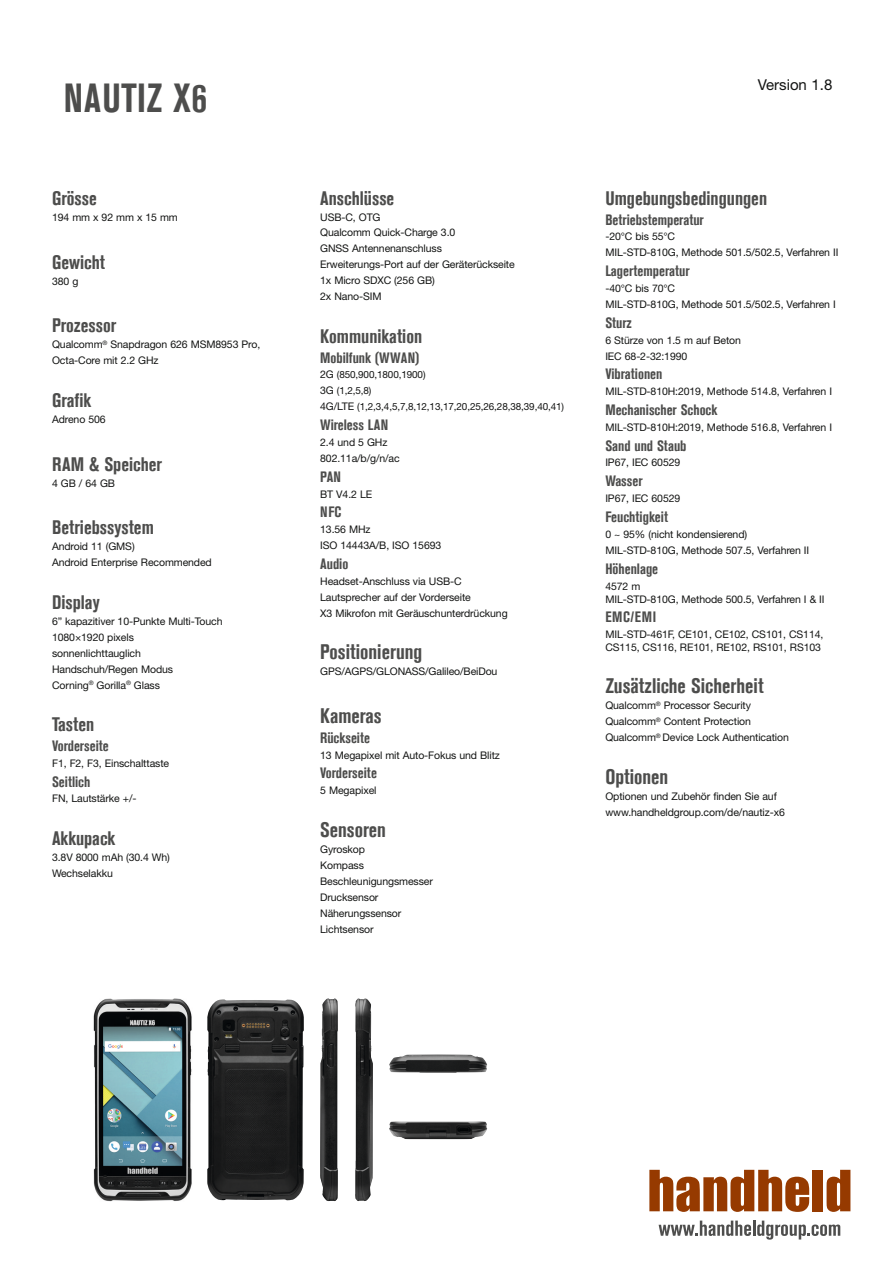
<style>
.page{position:relative;width:893px;height:1263px;background:#fff}
.page>*{position:absolute;margin:0;border:0;box-sizing:border-box;transform-origin:0 0}
.t1{font:700 condensed 40.5px "Akzidenz Grotesk Std";letter-spacing:.015em;color:#4d4d4c;scale:.95 1}
.t2{font:700 condensed 21px "Akzidenz Grotesk Std";color:#4d4d4c}
.t3{font:700 condensed 19.5px "Akzidenz Grotesk Std";color:#4d4d4c}
.t4{font:700 condensed 15px "Akzidenz Grotesk Std";color:#4d4d4c}
.t5{font:15px "Helvetica Neue LT Std";color:#131413}
.t6{font:10.5px/15.9px "Helvetica Neue LT Std";letter-spacing:-.01em;color:#131413}
.t7{font:9.9px/15.9px "Helvetica Neue LT Std";letter-spacing:-.01em;color:#131413}
.s1{font-size:10.5px}
</style>
<div class="page">
<svg style="left:649px;top:1170px;width:160px;height:42px"></svg>
<div style="left:813px;top:1170px;width:10px;height:41px;background:#963a00"></div>
<svg style="left:827px;top:1170px;width:23px;height:42px"></svg>
<svg style="left:659px;top:1220px;width:181px;height:19px"></svg>
<img style="left:93px;top:998px;width:99px;height:203px">
<img style="left:207px;top:999px;width:97px;height:201px">
<img style="left:320px;top:998px;width:18px;height:203px">
<img style="left:355px;top:998px;width:18px;height:203px">
<img style="left:389px;top:1054px;width:98px;height:19px">
<img style="left:389px;top:1121px;width:98px;height:18px">
<h1 class="t1" style="left:64px;top:75px;width:152px">NAUTIZ X6</h1>
<h3 class="t5" style="left:758px;top:76px;width:76px">Version 1.8</h3>
<h3 class="t3" style="left:52px;top:187px;width:46px">Grösse</h3>
<p class="t6" style="left:52px;top:209px;width:127px">194 mm x 92 mm x 15 mm</p>
<h3 class="t3" style="left:52px;top:251px;width:55px">Gewicht</h3>
<p class="t6" style="left:52px;top:273px;width:28px">380 g</p>
<h3 class="t3" style="left:52px;top:314px;width:66px">Prozessor</h3>
<p class="t6" style="left:52px;top:336px;width:210px">Qualcomm<sup>®</sup> Snapdragon 626 MSM8953 Pro,<br>Octa-Core mit 2.2 GHz</p>
<h3 class="t3" style="left:52px;top:389px;width:41px">Grafik</h3>
<p class="t6" style="left:52px;top:411px;width:55px">Adreno 506</p>
<h3 class="t3" style="left:52px;top:453px;width:112px">RAM &amp; Speicher</h3>
<p class="t6" style="left:52px;top:475px;width:65px">4 GB / 64 GB</p>
<h3 class="t3" style="left:52px;top:516px;width:103px">Betriebssystem</h3>
<p class="t6" style="left:52px;top:538px;width:161px">Android 11 (GMS)<br>Android Enterprise Recommended</p>
<h3 class="t3" style="left:52px;top:591px;width:49px">Display</h3>
<p class="t6" style="left:52px;top:613px;width:172px">6” kapazitiver 10-Punkte Multi-Touch<br>1080×1920 pixels sonnenlichttauglich<br>Handschuh/Regen Modus<br>Corning<sup>®</sup> Gorilla<sup>®</sup> Glass</p>
<h3 class="t3" style="left:52px;top:713px;width:44px">Tasten</h3>
<h3 class="t4" style="left:52px;top:737px;width:58px">Vorderseite</h3>
<p class="t6" style="left:52px;top:755px;width:119px">F1, F2, F3, Einschalttaste</p>
<h3 class="t4" style="left:52px;top:773px;width:40px">Seitlich</h3>
<p class="t6" style="left:52px;top:791px;width:86px">FN, Lautstärke +/-</p>
<h3 class="t3" style="left:52px;top:827px;width:65px">Akkupack</h3>
<p class="t6" style="left:52px;top:849px;width:119px">3.8V 8000 mAh (30.4 Wh)<br>Wechselakku</p>
<h3 class="t3" style="left:320px;top:187px;width:76px">Anschlüsse</h3>
<p class="t6" style="left:320px;top:209px;width:196px">USB-C, OTG<br>Qualcomm Quick-Charge 3.0<br>GNSS Antennenanschluss<br>Erweiterungs-Port auf der Geräterückseite<br>1x Micro SDXC (256 GB)<br>2x Nano-SIM</p>
<h3 class="t3" style="left:320px;top:325px;width:103px">Kommunikation</h3>
<h3 class="t4" style="left:320px;top:349px;width:101px">Mobilfunk (WWAN)</h3>
<p class="t7" style="left:320px;top:367px;width:245px"><span class="s1">2G</span> (850,900,1800,1900)<br><span class="s1">3G</span> (1,2,5,8)<br><span class="s1">4G/LTE</span> (1,2,3,4,5,7,8,12,13,17,20,25,26,28,38,39,40,41)</p>
<h3 class="t4" style="left:320px;top:416px;width:70px">Wireless LAN</h3>
<p class="t6" style="left:320px;top:434px;width:81px">2.4 und 5 GHz<br>802.11a/b/g/n/ac</p>
<h3 class="t4" style="left:320px;top:468px;width:22px">PAN</h3>
<p class="t6" style="left:320px;top:486px;width:53px">BT V4.2 LE</p>
<h3 class="t4" style="left:320px;top:503px;width:23px">NFC</h3>
<p class="t6" style="left:320px;top:521px;width:123px">13.56 MHz<br>ISO 14443A/B, ISO 15693</p>
<h3 class="t4" style="left:320px;top:555px;width:30px">Audio</h3>
<p class="t6" style="left:320px;top:573px;width:189px">Headset-Anschluss via USB-C<br>Lautsprecher auf der Vorderseite<br>X3 Mikrofon mit Geräuschunterdrückung</p>
<h2 class="t2" style="left:320px;top:640px;width:104px">Positionierung</h2>
<p class="t6" style="left:320px;top:663px;width:179px">GPS/AGPS/GLONASS/Galileo/BeiDou</p>
<h2 class="t2" style="left:320px;top:704px;width:63px">Kameras</h2>
<h3 class="t4" style="left:320px;top:729px;width:51px">Rückseite</h3>
<p class="t6" style="left:320px;top:747px;width:181px">13 Megapixel mit Auto-Fokus und Blitz</p>
<h3 class="t4" style="left:320px;top:764px;width:58px">Vorderseite</h3>
<p class="t6" style="left:320px;top:782px;width:58px">5 Megapixel</p>
<h2 class="t2" style="left:320px;top:817px;width:67px">Sensoren</h2>
<p class="t6" style="left:320px;top:841px;width:114px">Gyroskop<br>Kompass<br>Beschleunigungsmesser<br>Drucksensor<br>Näherungssensor<br>Lichtsensor</p>
<h3 class="t3" style="left:605px;top:187px;width:163px">Umgebungsbedingungen</h3>
<h3 class="t4" style="left:605px;top:211px;width:100px">Betriebstemperatur</h3>
<p class="t6" style="left:605px;top:229px;width:235px">-20°C bis 55°C<br>MIL-STD-810G, Methode 501.5/502.5, Verfahren II</p>
<h3 class="t4" style="left:605px;top:262px;width:86px">Lagertemperatur</h3>
<p class="t6" style="left:605px;top:280px;width:232px">-40°C bis 70°C<br>MIL-STD-810G, Methode 501.5/502.5, Verfahren I</p>
<h3 class="t4" style="left:605px;top:314px;width:28px">Sturz</h3>
<p class="t6" style="left:605px;top:332px;width:137px">6 Stürze von 1.5 m auf Beton<br>IEC 68-2-32:1990</p>
<h3 class="t4" style="left:605px;top:365px;width:59px">Vibrationen</h3>
<p class="t6" style="left:605px;top:383px;width:228px">MIL-STD-810H:2019, Methode 514.8, Verfahren I</p>
<h3 class="t4" style="left:605px;top:401px;width:114px">Mechanischer Schock</h3>
<p class="t6" style="left:605px;top:419px;width:228px">MIL-STD-810H:2019, Methode 516.8, Verfahren I</p>
<h3 class="t4" style="left:605px;top:437px;width:83px">Sand und Staub</h3>
<p class="t6" style="left:605px;top:455px;width:76px">IP67, IEC 60529</p>
<h3 class="t4" style="left:605px;top:472px;width:39px">Wasser</h3>
<p class="t6" style="left:605px;top:490px;width:76px">IP67, IEC 60529</p>
<h3 class="t4" style="left:605px;top:508px;width:64px">Feuchtigkeit</h3>
<p class="t6" style="left:605px;top:526px;width:205px">0 ~ 95% (nicht kondensierend)<br>MIL-STD-810G, Methode 507.5, Verfahren II</p>
<h3 class="t4" style="left:605px;top:560px;width:54px">Höhenlage</h3>
<p class="t6" style="left:605px;top:579px;width:221px;line-height:12.8px">4572 m<br>MIL-STD-810G, Methode 500.5, Verfahren I &amp; II</p>
<h3 class="t4" style="left:605px;top:608px;width:52px">EMC/EMI</h3>
<p class="t6" style="left:605px;top:628px;width:220px;line-height:12.8px">MIL-STD-461F, CE101, CE102, CS101, CS114,<br>CS115, CS116, RE101, RE102, RS101, RS103</p>
<h2 class="t2" style="left:605px;top:674px;width:160px">Zusätzliche Sicherheit</h2>
<p class="t6" style="left:605px;top:698px;width:185px">Qualcomm<sup>®</sup> Processor Security<br>Qualcomm<sup>®</sup> Content Protection<br>Qualcomm<sup>®</sup> Device Lock Authentication</p>
<h2 class="t2" style="left:605px;top:764px;width:65px">Optionen</h2>
<p class="t6" style="left:605px;top:788px;width:181px">Optionen und Zubehör finden Sie auf www.handheldgroup.com/de/nautiz-x6</p>
</div>
